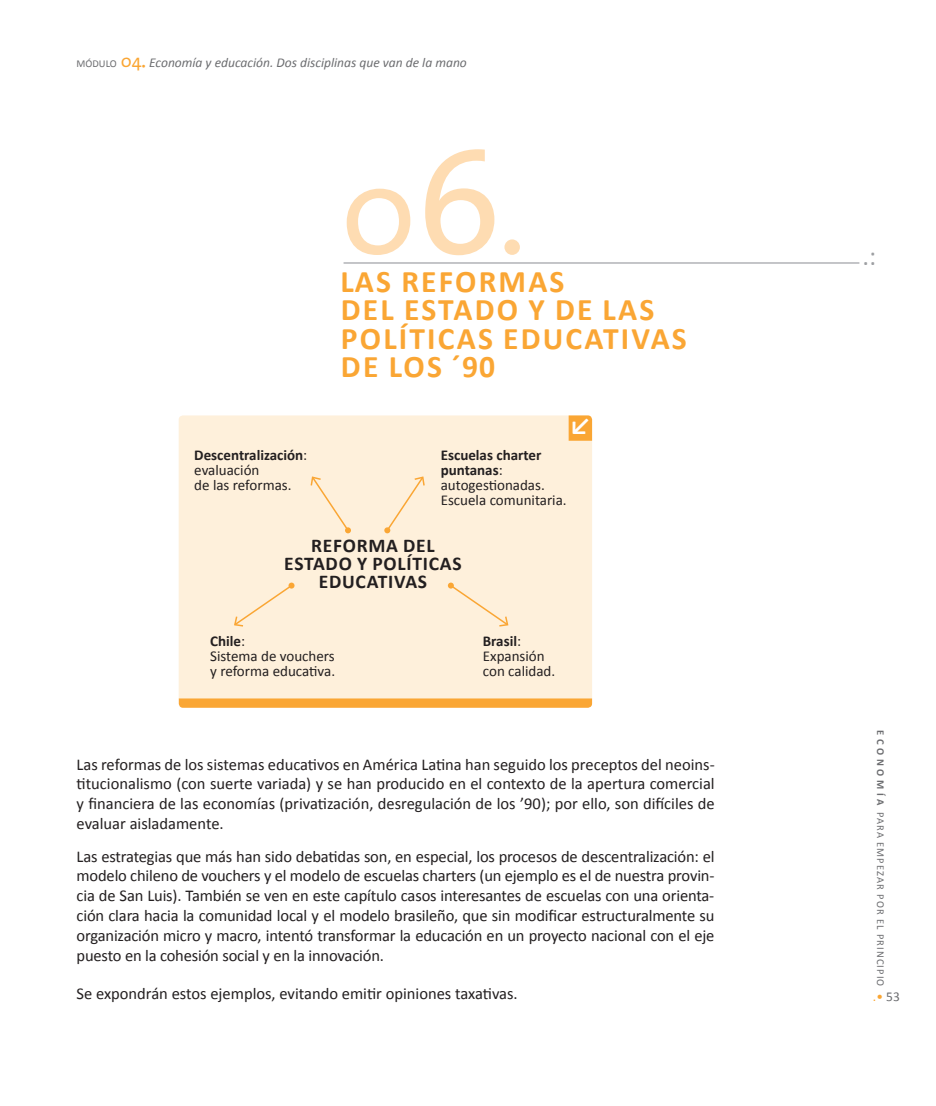
<style>
.page{position:relative;width:936px;height:1106px;background:#fff}
.page>*{position:absolute;margin:0;border:0;box-sizing:border-box;transform-origin:0 0}
.t1{font:124.35px "The Sans";color:#fedcb2}
.t2{font:700 31.5px "Calibri";letter-spacing:.07em;color:#faa634}
.t3{font:26.4px "Calibri";color:#9d9fa2}
.t4{font:700 19.5px "Calibri";letter-spacing:.04em;color:#231f20}
.t5{font:16.5px/19.8px "Calibri";color:#231f20;text-align:justify}
.t6{font:15px/15px "Calibri";color:#231f20}
.t7{font:italic 13.5px "Calibri";color:#6c6d70}
.t8{font:13.5px "Calibri";color:#faa634}
.t9{font:10.5px "Calibri";color:#6c6d70}
.s1{font-style:normal;font-size:10.5px}
.s2{font-family:"The Sans";font-style:normal;font-size:18px;color:#faa634}
.s3{font-size:148.2px}
.s4{font-weight:700}
.s5{color:#6c6d70}
</style>
<div class="page">
<hr style="left:343px;top:262px;width:516px;height:2px;background:#b2b3b7">
<div style="left:179px;top:415px;width:413px;height:287px;background:#fef0db;border-radius:4px"></div>
<svg style="left:179px;top:698px;width:413px;height:9px"></svg>
<svg style="left:310px;top:476px;width:41px;height:57px"></svg>
<svg style="left:234px;top:582px;width:60px;height:45px"></svg>
<svg style="left:448px;top:582px;width:61px;height:45px"></svg>
<svg style="left:384px;top:476px;width:41px;height:57px"></svg>
<svg style="left:568px;top:415px;width:24px;height:26px"></svg>
<p class="t7" style="left:77px;top:54px;width:392px"><span class="s1">MÓDULO</span> <span class="s2">04</span><sub>•</sub> Economía y educación. Dos disciplinas que van de la mano</p>
<h1 class="t1" style="left:340px;top:108px;width:187px">0<span class="s3">6</span>.</h1>
<h2 class="t2" style="left:340px;top:261px;width:83px">LAS REFORM</h2>
<h2 class="t2" style="left:528px;top:261px;width:36px">AS</h2>
<h2 class="t2" style="left:341px;top:290px;width:18px">DEL</h2>
<h2 class="t2" style="left:404px;top:290px;width:250px">ESTADO Y DE LAS</h2>
<h2 class="t2" style="left:341px;top:318px;width:19px">POL</h2>
<h2 class="t2" style="left:399px;top:318px;width:125px">ÍTICAS EDUC</h2>
<h2 class="t2" style="left:584px;top:318px;width:102px">ATIVAS</h2>
<h2 class="t2" style="left:341px;top:347px;width:66px">DE LOS</h2>
<h2 class="t2" style="left:451px;top:347px;width:45px">´90</h2>
<p class="t6" style="left:194px;top:447px;width:114px"><span class="s4">DESCENTRALIZACIÓN</span>: evaluación<br>de las reformas.</p>
<p class="t6" style="left:441px;top:447px;width:127px"><span class="s4">ESCUELAS CHARTER<br>PUNTANAS</span>: autogestionadas.<br>Escuela comunitaria.</p>
<p class="t4" style="left:311px;top:534px;width:25px">REFORM</p>
<p class="t4" style="left:386px;top:534px;width:29px">A DEL</p>
<p class="t4" style="left:284px;top:552px;width:178px">ESTADO Y POLÍTICAS</p>
<p class="t4" style="left:319px;top:570px;width:13px">EDUC</p>
<p class="t4" style="left:366px;top:570px;width:61px">ATIVAS</p>
<p class="t6" style="left:210px;top:632px;width:126px"><span class="s4">CHILE</span>:<br>Sistema de vouchers y reforma educativa.</p>
<p class="t6" style="left:483px;top:632px;width:74px"><span class="s4">BRASIL</span>:<br>Expansión con calidad.</p>
<p class="t5" style="left:77px;top:753px;width:639px">Las reformas de los sistemas educativos en América Latina han seguido los preceptos del neoins&shy;titucionalismo (con suerte variada) y se han producido en el contexto de la apertura comercial y financiera de las economías (privatización, desregulación de los ’90); por ello, son difíciles de evaluar aisladamente.</p>
<p class="t5" style="left:77px;top:845px;width:639px">Las estrategias que más han sido debatidas son, en especial, los procesos de descentralización: el modelo chileno de vouchers y el modelo de escuelas charters (un ejemplo es el de nuestra provin&shy;cia de San Luis). También se ven en este capítulo casos interesantes de escuelas con una orienta&shy;ción clara hacia la comunidad local y el modelo brasileño, que sin modificar estructuralmente su organización micro y macro, intentó transformar la educación en un proyecto nacional con el eje puesto en la cohesión social y en la innovación.</p>
<p class="t5" style="left:77px;top:982px;width:442px">Se expondrán estos ejemplos, evitando emitir opiniones taxativas.</p>
<h3 class="t3" style="left:862px;top:240px;width:15px">.:</h3>
<p class="t9" style="left:887px;top:730px;width:256px;rotate:90deg"><span class="s4">ECONOMÍA</span> paraempezarporelprincipio</p>
<p class="t8" style="left:872px;top:988px;width:28px">.• <span class="s5">53</span></p>
</div>
